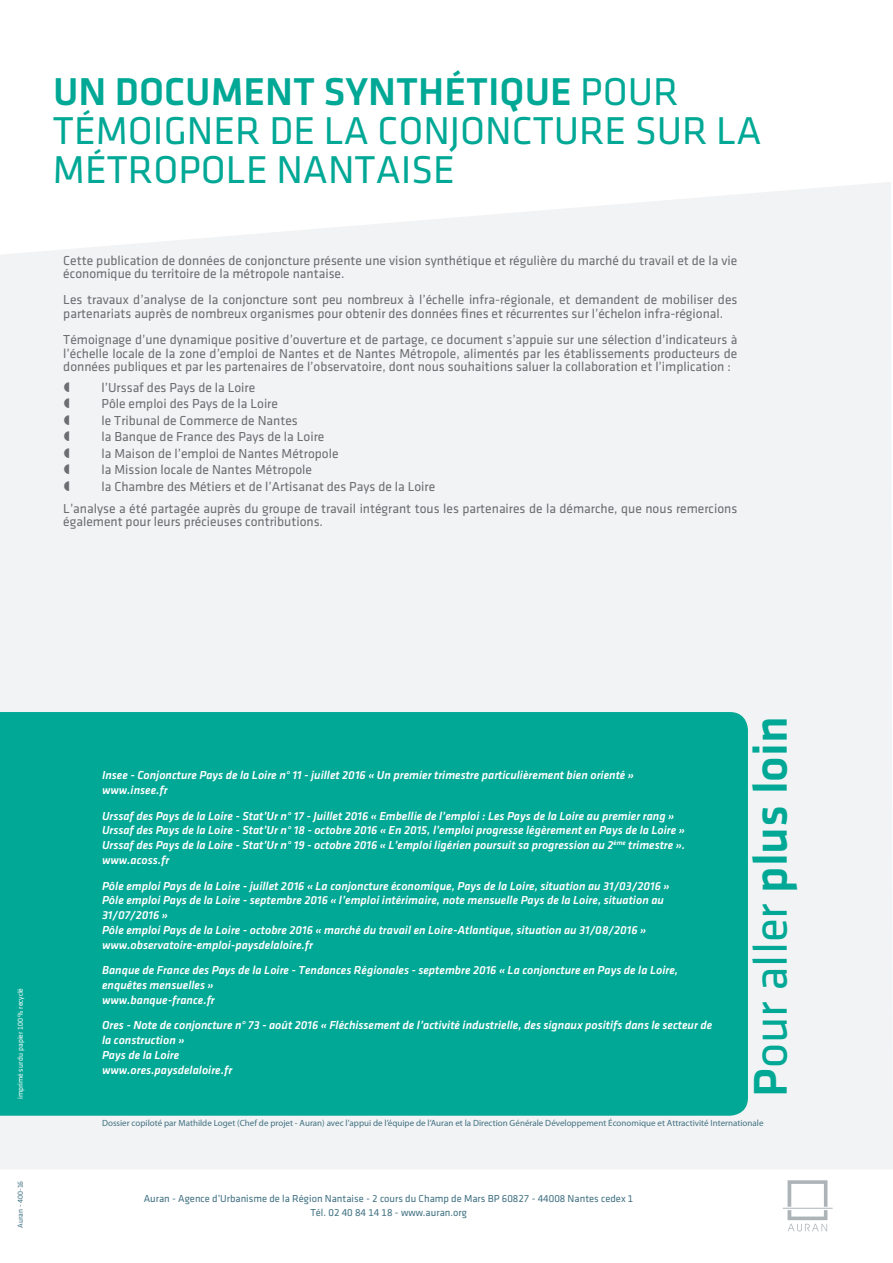
<style>
.page{position:relative;width:893px;height:1263px;background:#fff}
.page>*{position:absolute;margin:0;border:0;box-sizing:border-box;transform-origin:0 0}
.t1{font:49.05px "Klavika Medium TF";color:#00a895}
.t2{font:40.2px/39px "Klavika Regular TF";color:#00a895}
.t3{font:40.2px "Klavika Medium TF";color:#00a895}
.t4{font:13.5px/16.5px "Klavika Regular TF";color:#6c6d70}
.t5{font:italic 500 12px/14.7px "Klavika";color:#fff}
.t6{font:10.5px/13.5px "Klavika Regular TF";color:#417182;text-align:center}
.t7{font:9px "Myriad Pro";color:#417182}
.t8{font:7.5px "Klavika Regular TF";color:#fff}
.t9{font:7.5px "Klavika Regular TF";color:#417182}
.s1{font-family:"Klavika Regular TF"}
</style>
<div class="page">
<div style="left:0;top:182px;width:893px;height:987px;background:#f2f3f4"></div>
<div style="left:0;top:712px;width:748px;height:404px;background:#00a895"></div>
<hr style="left:783px;top:1208px;width:50px;height:1px;background:#adb4b8">
<svg style="left:787px;top:1180px;width:40px;height:51px"></svg>
<svg style="left:64px;top:382px;width:5px;height:10px"></svg>
<svg style="left:64px;top:398px;width:5px;height:10px"></svg>
<svg style="left:64px;top:415px;width:5px;height:10px"></svg>
<svg style="left:64px;top:431px;width:5px;height:10px"></svg>
<svg style="left:64px;top:448px;width:5px;height:10px"></svg>
<svg style="left:64px;top:464px;width:5px;height:10px"></svg>
<svg style="left:64px;top:481px;width:5px;height:10px"></svg>
<h2 class="t3" style="left:53px;top:70px;width:627px">UN DOCUMENT SYNTHÉTIQUE <span class="s1">POUR</span></h2>
<h2 class="t2" style="left:53px;top:112px;width:710px">TÉMOIGNER DE LA CONJONCTURE SUR LA<br>MÉTROPOLE NANTAISE</h2>
<p class="t4" style="left:63px;top:253px;width:675px;line-height:13.5px">Cette publication de données de conjoncture présente une vision synthétique et régulière du marché du travail et de la vie économique du territoire de la métropole nantaise.</p>
<p class="t4" style="left:63px;top:293px;width:676px;line-height:13.5px">Les travaux d’analyse de la conjoncture sont peu nombreux à l’échelle infra-régionale, et demandent de mobiliser des partenariats auprès de nombreux organismes pour obtenir des données fines et récurrentes sur l’échelon infra-régional.</p>
<p class="t4" style="left:63px;top:333px;width:675px;line-height:13.5px;text-align:justify">Témoignage d’une dynamique positive d’ouverture et de partage, ce document s’appuie sur une sélection d’indicateurs à l’échelle locale de la zone d’emploi de Nantes et de Nantes Métropole, alimentés par les établissements producteurs de données publiques et par les partenaires de l’observatoire, dont nous souhaitions saluer la collaboration et l’implication :</p>
<p class="t4" style="left:102px;top:379px;width:335px">l’Urssaf des Pays de la Loire<br>Pôle emploi des Pays de la Loire<br>le Tribunal de Commerce de Nantes<br>la Banque de France des Pays de la Loire<br>la Maison de l’emploi de Nantes Métropole<br>la Mission locale de Nantes Métropole<br>la Chambre des Métiers et de l’Artisanat des Pays de la Loire</p>
<p class="t4" style="left:63px;top:502px;width:675px;line-height:13.5px">L’analyse a été partagée auprès du groupe de travail intégrant tous les partenaires de la démarche, que nous remercions également pour leurs précieuses contributions.</p>
<p class="t8" style="left:17px;top:1099px;width:113px;rotate:-90deg">imprimé sur du papier 100 % recyclé</p>
<p class="t9" style="left:17px;top:1228px;width:49px;rotate:-90deg">Auran - 400-16</p>
<h1 class="t1" style="left:744px;top:1097px;width:382px;rotate:-90deg">P<span class="s1">our aller</span> plus loin</h1>
<p class="t7" style="left:102px;top:1117px;width:663px">Dossier copiloté par Mathilde Loget (Chef de projet - Auran) avec l’appui de l’équipe de l’Auran et la Direction Générale Développement Économique et Attractivité Internationale</p>
<p class="t5" style="left:102px;top:768px;width:533px">Insee - Conjoncture Pays de la Loire n° 11 - juillet 2016 « Un premier trimestre particulièrement bien orienté » www.insee.fr</p>
<p class="t5" style="left:102px;top:808px;width:585px">Urssaf des Pays de la Loire - Stat’Ur n° 17 - Juillet 2016 « Embellie de l’emploi : Les Pays de la Loire au premier rang » Urssaf des Pays de la Loire - Stat’Ur n° 18 - octobre 2016 « En 2015, l’emploi progresse légèrement en Pays de la Loire » Urssaf des Pays de la Loire - Stat’Ur n° 19 - octobre 2016 « L’emploi ligérien poursuit sa progression au 2<sup>ème</sup> trimestre ». www.acoss.fr</p>
<p class="t5" style="left:102px;top:878px;width:569px">Pôle emploi Pays de la Loire - juillet 2016 « La conjoncture économique, Pays de la Loire, situation au 31/03/2016 » Pôle emploi Pays de la Loire - septembre 2016 « l’emploi intérimaire, note mensuelle Pays de la Loire, situation au 31/07/2016 »<br>Pôle emploi Pays de la Loire - octobre 2016 « marché du travail en Loire-Atlantique, situation au 31/08/2016 » www.observatoire-emploi-paysdelaloire.fr</p>
<p class="t5" style="left:102px;top:963px;width:578px">Banque de France des Pays de la Loire - Tendances Régionales - septembre 2016 « La conjoncture en Pays de la Loire, enquêtes mensuelles »<br>www.banque-france.fr</p>
<p class="t5" style="left:102px;top:1018px;width:612px">Ores - Note de conjoncture n° 73 - août 2016 « Fléchissement de l’activité industrielle, des signaux positifs dans le secteur de la construction »<br>Pays de la Loire<br>www.ores.paysdelaloire.fr</p>
<p class="t6" style="left:144px;top:1192px;width:491px">Auran - Agence d’Urbanisme de la Région Nantaise - 2 cours du Champ de Mars BP 60827 - 44008 Nantes cedex 1<br>Tél. 02 40 84 14 18 - www.auran.org</p>
</div>
